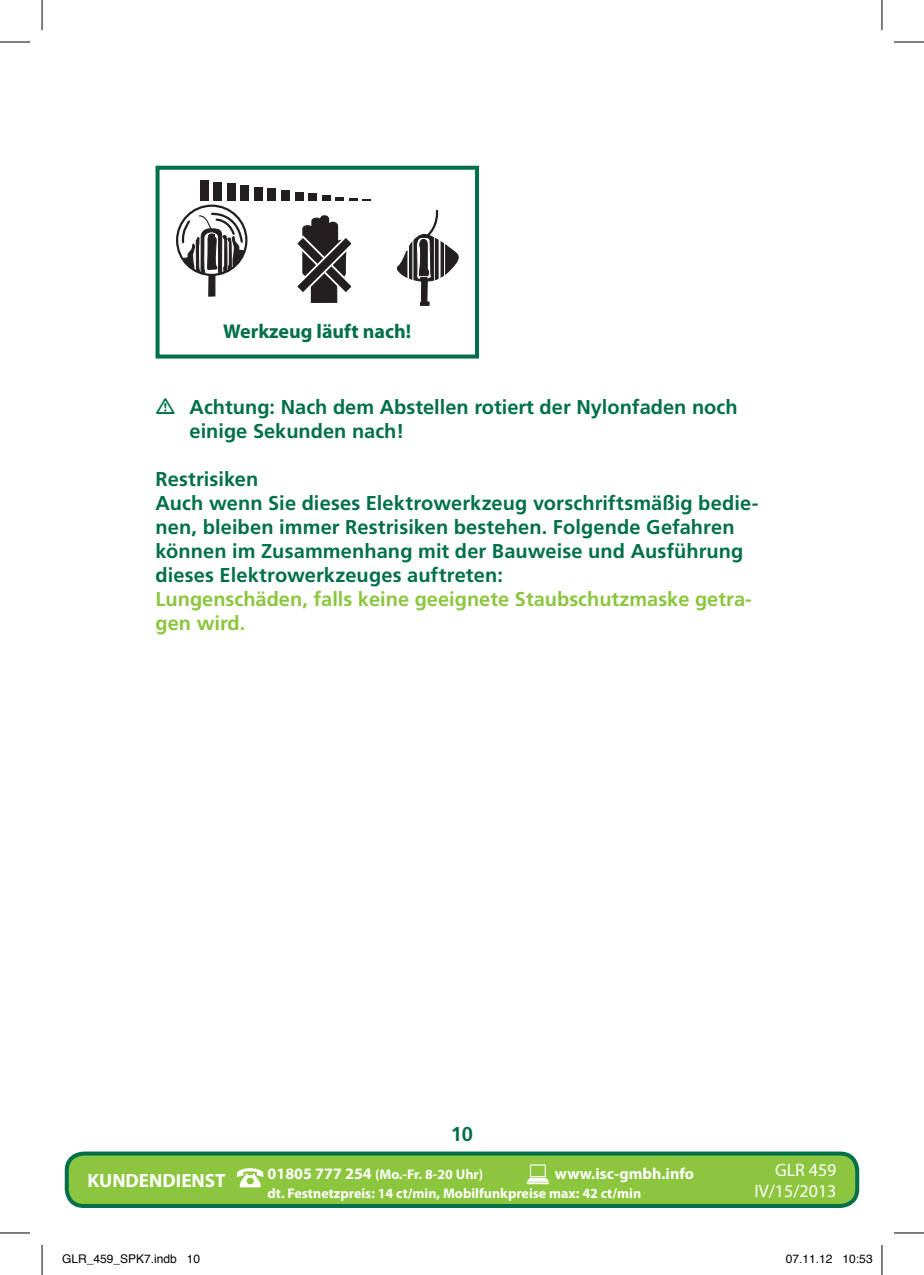
<style>
.page{position:relative;width:924px;height:1275px;background:#fff}
.page>*{position:absolute;margin:0;border:0;box-sizing:border-box;transform-origin:0 0}
.t1{font:700 20px/24px "Frutiger";letter-spacing:.005em;color:#007049}
.t2{font:700 20px/24px "Frutiger";color:#8bc63e}
.t3{font:700 20px "Myriad Pro";color:#007049}
.t4{font:700 19.2px "Myriad Pro";color:#fff}
.t5{font:18px/21.6px "Myriad Pro";color:#fff;text-align:right}
.t6{font:700 16px "Myriad Pro";color:#fff}
.t7{font:700 14px/19px "Myriad Pro";color:#fff}
.t8{font:12px "Helvetica";color:#000}
.s1{font-size:16px}
</style>
<div class="page">
<div style="left:67px;top:1153px;width:789px;height:53px;background:#8bc63e;border-radius:17px"></div>
<div style="left:65px;top:1151px;width:793px;height:57px;border:4px solid #007049;border-radius:17px"></div>
<svg style="left:526px;top:1164px;width:23px;height:20px"></svg>
<svg style="left:237px;top:1168px;width:26px;height:19px"></svg>
<svg style="left:297px;top:215px;width:55px;height:88px"></svg>
<div style="left:176px;top:205px;width:71px;height:71px;border:2px solid #231f20;border-radius:50%"></div>
<svg style="left:179px;top:212px;width:67px;height:63px"></svg>
<div style="left:209px;top:275px;width:6px;height:21px;background:#231f20"></div>
<div style="left:208px;top:275px;width:7px;height:21px;border:1px solid #231f20"></div>
<svg style="left:396px;top:209px;width:63px;height:97px"></svg>
<div style="left:200px;top:180px;width:9px;height:21px;background:#231f20"></div>
<div style="left:213px;top:182px;width:9px;height:19px;background:#231f20"></div>
<div style="left:227px;top:184px;width:8px;height:17px;background:#231f20"></div>
<div style="left:240px;top:185px;width:9px;height:16px;background:#231f20"></div>
<div style="left:254px;top:187px;width:8px;height:14px;background:#231f20"></div>
<div style="left:267px;top:188px;width:9px;height:13px;background:#231f20"></div>
<div style="left:281px;top:190px;width:8px;height:11px;background:#231f20"></div>
<div style="left:295px;top:192px;width:8px;height:9px;background:#231f20"></div>
<div style="left:308px;top:194px;width:8px;height:7px;background:#231f20"></div>
<div style="left:322px;top:195px;width:8px;height:6px;background:#231f20"></div>
<svg style="left:335px;top:197px;width:36px;height:4px"></svg>
<div style="left:155px;top:166px;width:324px;height:192px;border:4px solid #007049"></div>
<hr style="left:0;top:42px;width:30px;height:1px;background:#000">
<hr style="left:893px;top:42px;width:30px;height:1px;background:#000">
<hr style="left:0;top:1232px;width:30px;height:1px;background:#000">
<hr style="left:893px;top:1232px;width:30px;height:1px;background:#000">
<hr style="left:42px;top:0;width:1px;height:30px;background:#000">
<hr style="left:42px;top:1245px;width:1px;height:30px;background:#000">
<hr style="left:881px;top:0;width:1px;height:30px;background:#000">
<hr style="left:881px;top:1245px;width:1px;height:30px;background:#000">
<p class="t3" style="left:223px;top:320px;width:189px">Werkzeug läuft nach!</p>
<p class="t1" style="left:189px;top:395px;width:549px">Achtung: Nach dem Abstellen rotiert der Nylonfaden noch einige Sekunden nach!</p>
<p class="t1" style="left:155px;top:467px;width:604px">Restrisiken<br>Auch wenn Sie dieses Elektrowerkzeug vorschriftsmäßig bedie&shy;nen, bleiben immer Restrisiken bestehen. Folgende Gefahren können im Zusammenhang mit der Bauweise und Ausführung dieses Elektrowerkzeuges auftreten:</p>
<p class="t2" style="left:155px;top:587px;width:597px">Lungenschäden, falls keine geeignete Staubschutzmaske getra&shy;gen wird.</p>
<p class="t1" style="left:450px;top:1122px;width:24px">10</p>
<p class="t7" style="left:267px;top:1164px;width:375px"><span class="s1">01805 777 254</span> (Mo.-Fr. 8-20 Uhr)<br>dt. Festnetzpreis: 14 ct/min, Mobilfunkpreise max: 42 ct/min</p>
<p class="t4" style="left:87px;top:1169px;width:140px">KUNDENDIENST</p>
<p class="t6" style="left:554px;top:1164px;width:140px">www.isc-gmbh.info</p>
<p class="t5" style="left:754px;top:1159px;width:84px">GLR 459<br>IV/15/2013</p>
<p class="t8" style="left:62px;top:1249px;width:140px">GLR_459_SPK7.indb 10</p>
<p class="t8" style="left:785px;top:1249px;width:88px">07.11.12 10:53</p>
</div>
